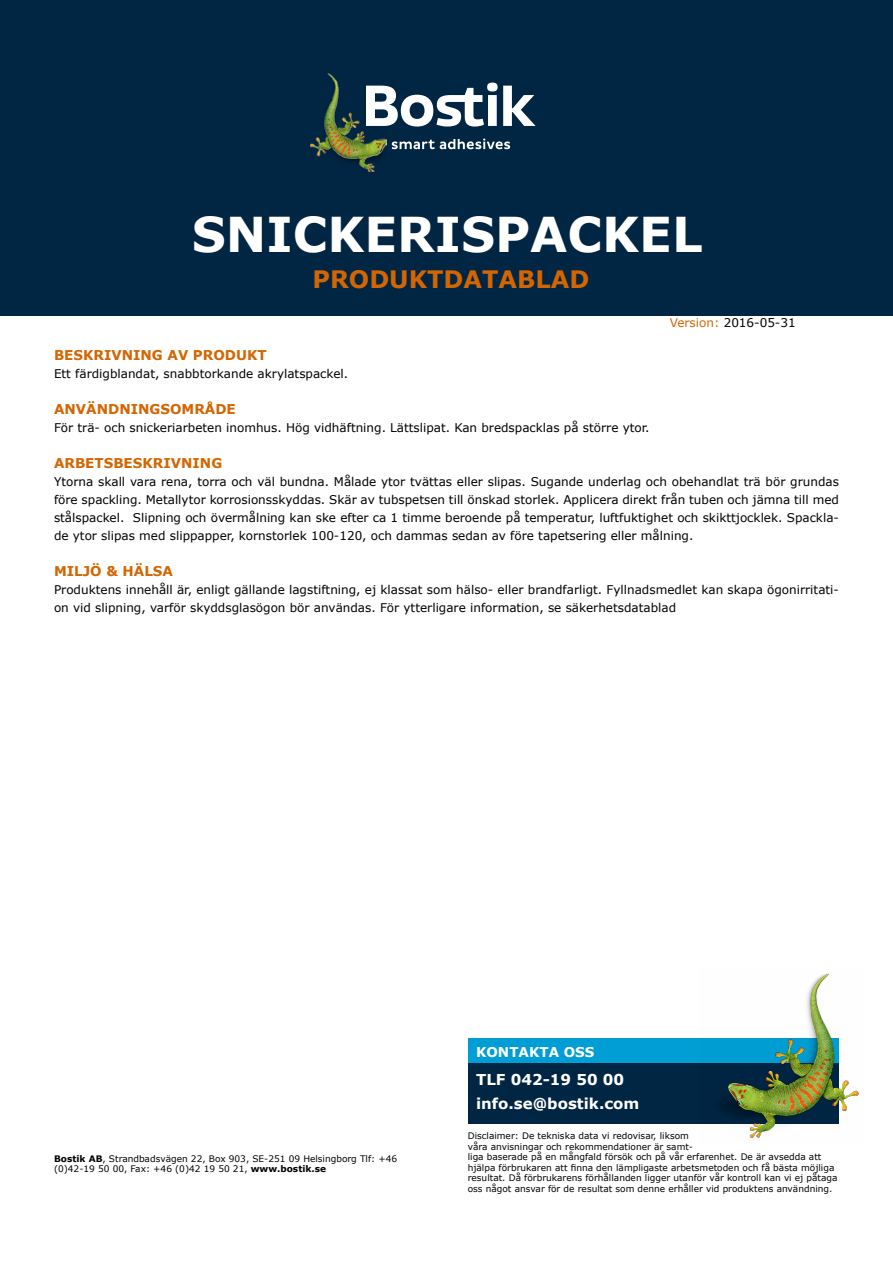
<style>
.page{position:relative;width:893px;height:1263px;background:#fff}
.page>*{position:absolute;margin:0;border:0;box-sizing:border-box;transform-origin:0 0}
.t1{font:700 48px "Verdana";color:#fff}
.t2{font:700 24px "Verdana";color:#d36602}
.t3{font:700 23.55px "Verdana";color:#fff}
.t4{font:700 19.05px "Verdana";color:#fff}
.t5{font:700 15px/24px "Verdana";color:#fff}
.t6{font:700 13.5px "Verdana";color:#d36602}
.t7{font:700 13.5px "Verdana";color:#fff}
.t8{font:12px/18px "Verdana";color:#000;text-align:justify}
.t9{font:9px/10.5px "Verdana";color:#000}
.s1{color:#d36602}
.s2{font-weight:700}
</style>
<div class="page">
<div style="left:0;top:0;width:893px;height:316px;background:#002644"></div>
<img style="left:311px;top:73px;width:75px;height:98px">
<svg style="left:392px;top:139px;width:118px;height:10px"></svg>
<svg style="left:366px;top:83px;width:170px;height:44px"></svg>
<div style="left:469px;top:1038px;width:370px;height:26px;background:#009ed4"></div>
<div style="left:469px;top:1063px;width:370px;height:61px;background:#002644"></div>
<img style="left:719px;top:973px;width:140px;height:165px">
<h1 class="t1" style="left:192px;top:201px;width:512px">SNICKERISPACKEL</h1>
<h2 class="t2" style="left:313px;top:262px;width:278px">PRODUKTDATABLAD</h2>
<p class="t8" style="left:670px;top:313px;width:127px"><span class="s1">Version:</span> 2016-05-31</p>
<p class="t6" style="left:54px;top:346px;width:214px">BESKRIVNING AV PRODUKT</p>
<p class="t8" style="left:54px;top:365px;width:296px">Ett färdigblandat, snabbtorkande akrylatspackel.</p>
<p class="t6" style="left:54px;top:400px;width:183px">ANVÄNDNINGSOMRÅDE</p>
<p class="t8" style="left:54px;top:419px;width:597px">För trä- och snickeriarbeten inomhus. Hög vidhäftning. Lättslipat. Kan bredspacklas på större ytor.</p>
<p class="t6" style="left:54px;top:454px;width:170px">ARBETSBESKRIVNING</p>
<p class="t8" style="left:54px;top:473px;width:786px">Ytorna skall vara rena, torra och väl bundna. Målade ytor tvättas eller slipas. Sugande underlag och obehandlat trä bör grundas före spackling. Metallytor korrosionsskyddas. Skär av tubspetsen till önskad storlek. Applicera direkt från tuben och jämna till med stålspackel. Slipning och övermålning kan ske efter ca 1 timme beroende på temperatur, luftfuktighet och skikttjocklek. Spackla&shy;de ytor slipas med slippapper, kornstorlek 100-120, och dammas sedan av före tapetsering eller målning.</p>
<p class="t6" style="left:54px;top:562px;width:121px">MILJÖ &amp; HÄLSA</p>
<p class="t8" style="left:54px;top:581px;width:786px">Produktens innehåll är, enligt gällande lagstiftning, ej klassat som hälso- eller brandfarligt. Fyllnadsmedlet kan skapa ögonirritati&shy;on vid slipning, varför skyddsglasögon bör användas. För ytterligare information, se säkerhetsdatablad</p>
<p class="t9" style="left:54px;top:1153px;width:345px"><span class="s2">Bostik AB</span>, Strandbadsvägen 22, Box 903, SE-251 09 Helsingborg Tlf: +46 (0)42-19 50 00, Fax: +46 (0)42 19 50 21, <span class="s2">www.bostik.se</span></p>
<p class="t7" style="left:476px;top:1042px;width:120px">KONTAKTA OSS</p>
<p class="t5" style="left:476px;top:1067px;width:165px">TLF 042-19 50 00 info.se@bostik.com</p>
<h3 class="t4" style="left:476px;top:1063px;width:118px">Smart help</h3>
<h3 class="t3" style="left:476px;top:1083px;width:219px">1-800-726-7845</h3>
<p class="t9" style="left:468px;top:1130px;width:371px">Disclaimer: De tekniska data vi redovisar, liksom<br>våra anvisningar och rekommendationer är samt-<br>liga baserade på en mångfald försök och på vår erfarenhet. De är avsedda att hjälpa förbrukaren att finna den lämpligaste arbetsmetoden och få bästa möjliga resultat. Då förbrukarens förhållanden ligger utanför vår kontroll kan vi ej påtaga oss något ansvar för de resultat som denne erhåller vid produktens användning.</p>
</div>
